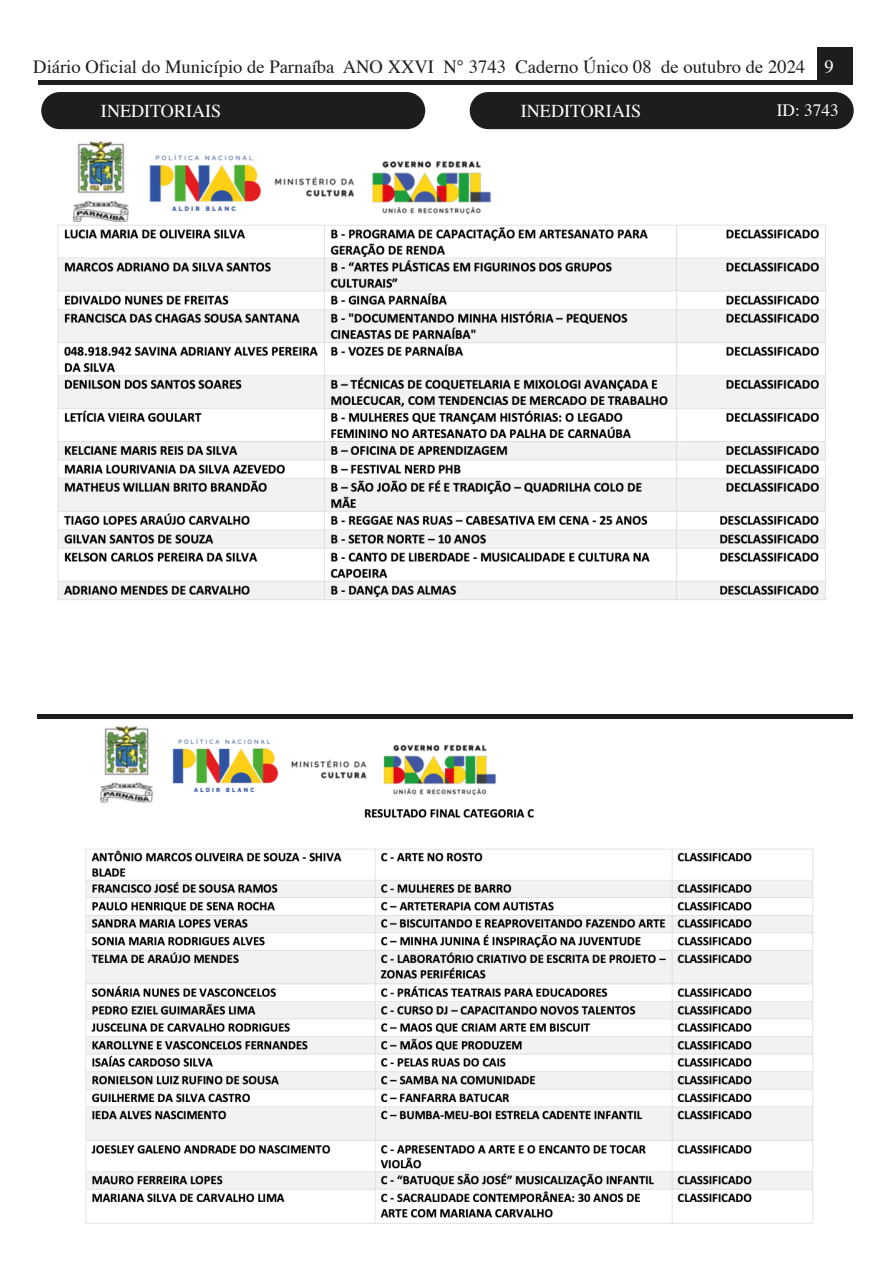
<style>
.page{position:relative;width:893px;height:1263px;background:#fff}
.page>*{position:absolute;margin:0;border:0;box-sizing:border-box;transform-origin:0 0}
.t1{font:18.6px "Times";color:#1d1d1b}
.t2{font:18.15px "Times";color:#fff}
.t3{font:17.25px "Times";color:#fff}
.s1{color:#fff}
</style>
<div class="page">
<hr style="left:38px;top:714px;width:815px;height:4px;background:#1d1d1b">
<div style="left:39px;top:80px;width:778px;height:5px;background:#1d1d1b"></div>
<div style="left:817px;top:47px;width:36px;height:38px;background:#1d1d1b"></div>
<div style="left:470px;top:92px;width:384px;height:37px;background:#1d1d1b;border-radius:19px"></div>
<div style="left:41px;top:92px;width:384px;height:37px;background:#1d1d1b;border-radius:19px"></div>
<img style="left:57px;top:141px;width:769px;height:459px">
<img style="left:85px;top:726px;width:729px;height:498px">
<p class="t1" style="left:33px;top:49px;width:802px">Diário Oficial do Município de Parnaíba ANO XXVI N° 3743 Caderno Único 08 de outubro de 2024 <span class="s1">9</span></p>
<p class="t2" style="left:101px;top:94px;width:122px">INEDITORIAIS</p>
<p class="t2" style="left:521px;top:94px;width:122px">INEDITORIAIS</p>
<p class="t3" style="left:777px;top:94px;width:63px">ID: 3743</p>
</div>
